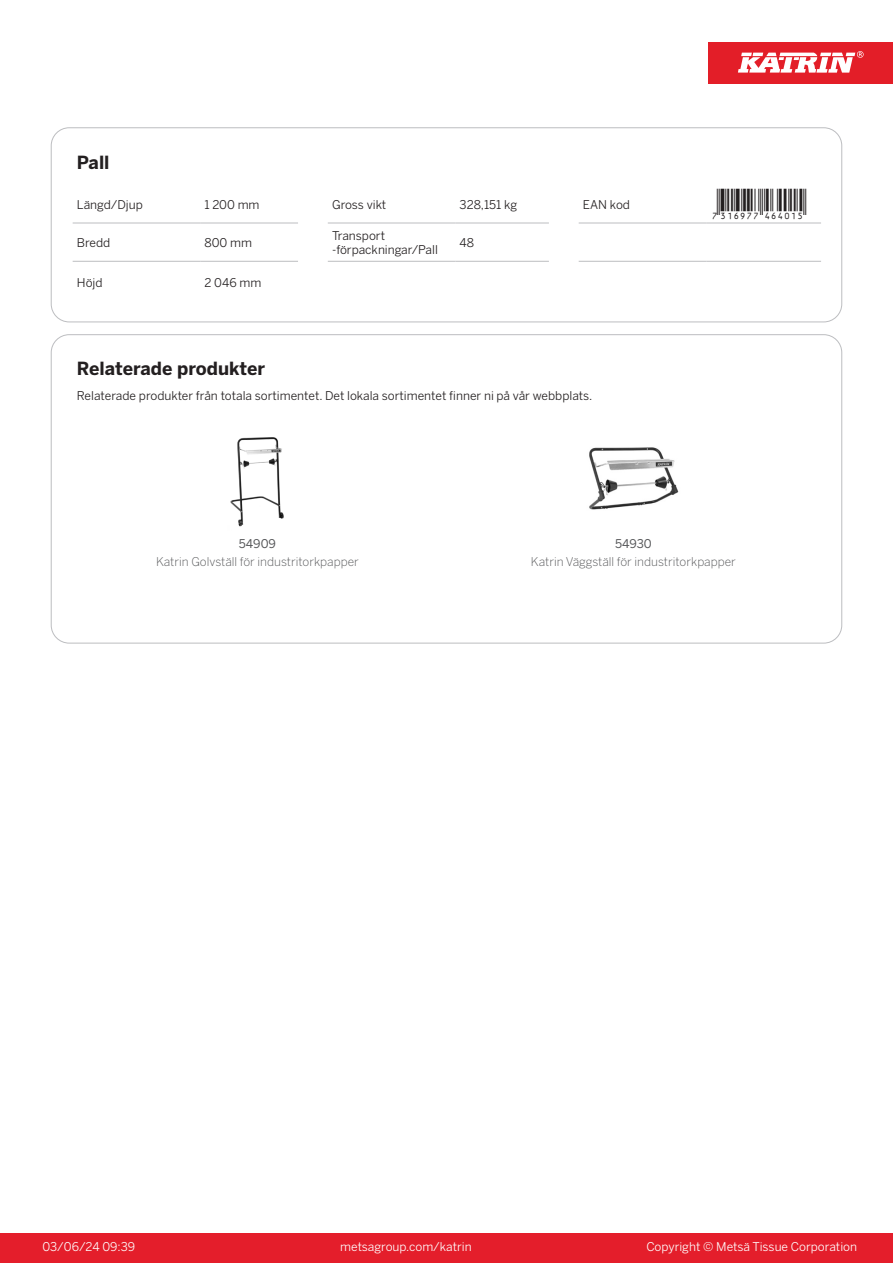
<style>
.page{position:relative;width:893px;height:1263px;background:#fff}
.page>*{position:absolute;margin:0;border:0;box-sizing:border-box;transform-origin:0 0}
.T_EAN{font:30px "Viisas EAN Matala";color:#231f20}
.T_TableHeader{font:700 18px "Benton Sans";color:#231f20}
.T_TableBody{font:12px "Benton Sans";color:#231f20}
.T_RelatedName{font:300 12px "Benton Sans";color:#57585a}
.t1{font:12px "Benton Sans";color:#fff}
.T_RelatedCode{font:12px "Benton Sans";color:#57585a}
</style>
<div class="page">
<div style="left:0;top:1233px;width:893px;height:30px;background:#e41e2b"></div>
<div style="left:708px;top:43px;width:185px;height:41px;background:#e31e28"></div>
<svg style="left:738px;top:51px;width:126px;height:22px"></svg>
<hr style="left:73px;top:223px;width:127px;height:1px;background:#bcbdc0">
<hr style="left:200px;top:223px;width:98px;height:1px;background:#bcbdc0">
<hr style="left:328px;top:223px;width:127px;height:1px;background:#bcbdc0">
<hr style="left:455px;top:223px;width:94px;height:1px;background:#bcbdc0">
<hr style="left:579px;top:223px;width:127px;height:1px;background:#bcbdc0">
<hr style="left:706px;top:223px;width:115px;height:1px;background:#bcbdc0">
<hr style="left:73px;top:261px;width:127px;height:1px;background:#bcbdc0">
<hr style="left:200px;top:261px;width:98px;height:1px;background:#bcbdc0">
<hr style="left:328px;top:261px;width:127px;height:1px;background:#bcbdc0">
<hr style="left:455px;top:261px;width:94px;height:1px;background:#bcbdc0">
<hr style="left:579px;top:261px;width:127px;height:1px;background:#bcbdc0">
<hr style="left:706px;top:261px;width:115px;height:1px;background:#bcbdc0">
<div style="left:51px;top:128px;width:791px;height:194px;border:1px solid #bcbdc0;border-radius:18px"></div>
<img style="left:230px;top:437px;width:54px;height:90px">
<img style="left:589px;top:447px;width:90px;height:63px">
<p class="T_TableHeader" style="left:77px;top:151px;width:34px">Pall</p>
<p class="T_TableBody" style="left:77px;top:197px;width:68px">Längd/Djup</p>
<p class="T_TableBody" style="left:204px;top:197px;width:57px">1 200 mm</p>
<p class="T_TableBody" style="left:332px;top:197px;width:56px">Gross vikt</p>
<p class="T_TableBody" style="left:460px;top:197px;width:59px">328,151 kg</p>
<p class="T_TableBody" style="left:583px;top:197px;width:49px">EAN kod</p>
<p class="T_EAN" style="left:710px;top:188px;width:97px">*7316977464015*</p>
<p class="T_TableBody" style="left:77px;top:235px;width:35px">Bredd</p>
<p class="T_TableBody" style="left:204px;top:235px;width:49px">800 mm</p>
<p class="T_TableBody" style="left:332px;top:228px;width:55px">Transport</p>
<p class="T_TableBody" style="left:332px;top:243px;width:107px">-förpackningar/Pall</p>
<p class="T_TableBody" style="left:460px;top:235px;width:16px">48</p>
<p class="T_TableBody" style="left:77px;top:276px;width:27px">Höjd</p>
<p class="T_TableBody" style="left:204px;top:276px;width:58px">2 046 mm</p>
<p class="T_TableHeader" style="left:77px;top:357px;width:190px">Relaterade produkter</p>
<p class="T_TableBody" style="left:77px;top:388px;width:517px">Relaterade produkter från totala sortimentet. Det lokala sortimentet finner ni på vår webbplats.</p>
<p class="T_RelatedCode" style="left:239px;top:537px;width:39px">54909</p>
<p class="T_RelatedCode" style="left:615px;top:537px;width:38px">54930</p>
<p class="T_RelatedName" style="left:156px;top:555px;width:204px">Katrin Golvställ för industritorkpapper</p>
<p class="T_RelatedName" style="left:531px;top:555px;width:206px">Katrin Väggställ för industritorkpapper</p>
<p class="t1" style="left:43px;top:1239px;width:94px">03/06/24 09:39</p>
<p class="t1" style="left:340px;top:1239px;width:133px">metsagroup.com/katrin</p>
<p class="t1" style="left:646px;top:1239px;width:212px">Copyright © Metsä Tissue Corporation</p>
</div>
